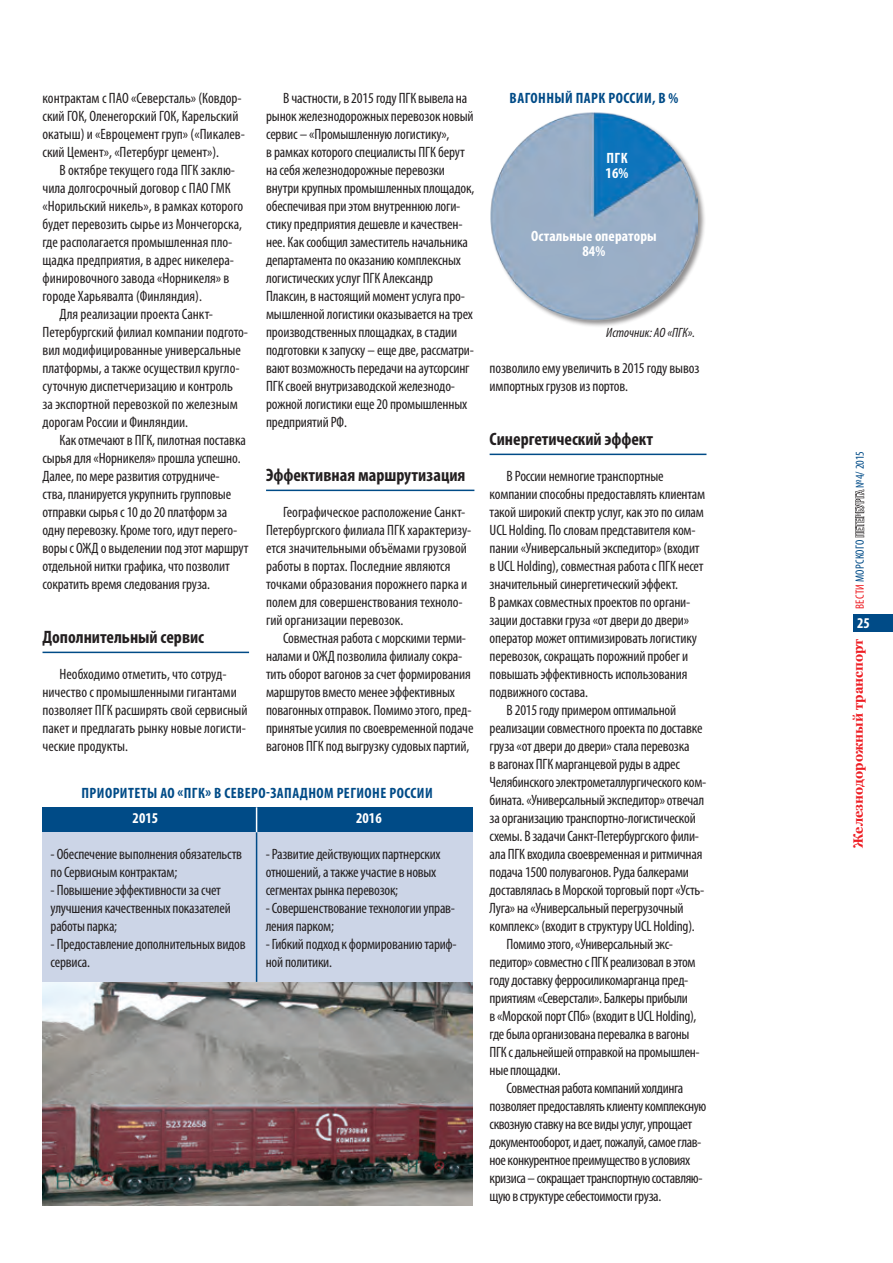
<style>
.page{position:relative;width:893px;height:1263px;background:#fff}
.page>*{position:absolute;margin:0;border:0;box-sizing:border-box;transform-origin:0 0}
._01_h02{font:700 condensed 18px "Myriad Pro";color:#231f20}
._01_basetxt{font:condensed 15px/18px "Myriad Pro";letter-spacing:-.01em;color:#231f20}
._01_intro{font:700 condensed 15px "Myriad Pro";letter-spacing:.03em;color:#004b87}
._01_intro-2{font:700 condensed 15px "Myriad Pro";letter-spacing:.01em;color:#fff}
._01_basetxt-2{font:700 condensed 15px "Myriad Pro";color:#fff}
.t1{font:700 13.5px "Georgia";color:#ee1d23;scale:.95 1}
._01_author{font:italic condensed 13.5px "Myriad Pro";color:#231f20}
.t2{font:condensed 12px "Myriad Pro";letter-spacing:.02em;color:#004b87}
.s1{color:#ee1d23}
.s2{color:#fff}
</style>
<div class="page">
<div style="left:853px;top:614px;width:40px;height:17px;background:#004b87"></div>
<svg style="left:855px;top:489px;width:9px;height:49px"></svg>
<hr style="left:43px;top:652px;width:206px;height:1px;background:#004b87">
<hr style="left:266px;top:490px;width:208px;height:1px;background:#004b87">
<img style="left:43px;top:959px;width:430px;height:246px">
<div style="left:491px;top:112px;width:215px;height:216px;background:#231f20;opacity:.5"></div>
<img style="left:490px;top:112px;width:207px;height:209px">
<hr style="left:490px;top:454px;width:216px;height:1px;background:#004b87">
<div style="left:42px;top:829px;width:430px;height:153px;background:#ccd5e7"></div>
<div style="left:42px;top:807px;width:430px;height:25px;background:#004b87"></div>
<hr style="left:256px;top:832px;width:1px;height:150px;background:#004b87">
<svg style="left:256px;top:807px;width:1px;height:25px"></svg>
<p class="_01_basetxt" style="left:43px;top:89px;width:204px">контрактам с ПАО «Северсталь» (Ковдор&shy;ский ГОК, Оленегорский ГОК, Карельский окатыш) и «Евроцемент груп» («Пикалев&shy;ский Цемент», «Петербург цемент»).</p>
<p class="_01_basetxt" style="left:43px;top:161px;width:202px;text-indent:17px">В октябре текущего года ПГК заклю&shy;чила долгосрочный договор с ПАО ГМК «Норильский никель», в рамках которого будет перевозить сырье из Мончегорска, где располагается промышленная пло&shy;щадка предприятия, в адрес никелера&shy;финировочного завода «Норникеля» в городе Харьявалта (Финляндия).</p>
<p class="_01_basetxt" style="left:43px;top:305px;width:207px;text-indent:17px">Для реализации проекта Санкт-Петербургский филиал компании подгото&shy;вил модифицированные универсальные платформы, а также осуществил кругло&shy;суточную диспетчеризацию и контроль<br>за экспортной перевозкой по железным дорогам России и Финляндии.</p>
<p class="_01_basetxt" style="left:43px;top:431px;width:208px;text-indent:17px">Как отмечают в ПГК, пилотная поставка сырья для «Норникеля» прошла успешно.<br>Далее, по мере развития сотрудниче-<br>ства, планируется укрупнить групповые отправки сырья с 10 до 20 платформ за одну перевозку. Кроме того, идут перего&shy;воры с ОЖД о выделении под этот маршрут отдельной нитки графика, что позволит сократить время следования груза.</p>
<p class="_01_h02" style="left:43px;top:626px;width:163px">Дополнительный сервис</p>
<p class="_01_basetxt" style="left:43px;top:665px;width:206px;text-indent:17px">Необходимо отметить, что сотруд&shy;ничество с промышленными гигантами позволяет ПГК расширять свой сервисный пакет и предлагать рынку новые логисти&shy;ческие продукты.</p>
<p class="_01_basetxt" style="left:266px;top:89px;width:210px;text-indent:17px">В частности, в 2015 году ПГК вывела на рынок железнодорожных перевозок новый сервис – «Промышленную логистику», врамках которого специалисты ПГК берут на себя железнодорожные перевозки внутри крупных промышленных площадок, обеспечивая при этом внутреннюю логи&shy;стику предприятия дешевле и качествен&shy;нее. Как сообщил заместитель начальника департамента по оказанию комплексных логистических услуг ПГК Александр Плаксин, в настоящий момент услуга про&shy;мышленной логистики оказывается на трех производственных площадках, в стадии подготовки кзапуску – еще две, рассматри&shy;вают возможность передачи на аутсорсинг ПГК своей внутризаводской железнодо&shy;рожной логистики еще 20 промышленных предприятий РФ.</p>
<p class="_01_h02" style="left:266px;top:464px;width:201px">Эффективная маршрутизация</p>
<p class="_01_basetxt" style="left:266px;top:503px;width:207px;text-indent:17px">Географическое расположение Санкт-Петербургского филиала ПГК характеризу&shy;ется значительными объёмами грузовой работы в портах. Последние являются точками образования порожнего парка и полем для совершенствования техноло&shy;гий организации перевозок.</p>
<p class="_01_basetxt" style="left:266px;top:629px;width:209px;text-indent:17px">Совместная работа с морскими терми&shy;налами и ОЖД позволила филиалу сокра&shy;тить оборот вагонов за счет формирования маршрутов вместо менее эффективных повагонных отправок. Помимо этого, пред&shy;принятые усилия по своевременной подаче вагонов ПГК под выгрузку судовых партий,</p>
<p class="_01_intro" style="left:81px;top:783px;width:353px">ПРИОРИТЕТЫ АО «ПГК» В СЕВЕРО-ЗАПАДНОМ РЕГИОНЕ РОССИИ</p>
<p class="_01_basetxt-2" style="left:133px;top:809px;width:27px">2015</p>
<p class="_01_basetxt-2" style="left:356px;top:809px;width:27px">2016</p>
<p class="_01_basetxt" style="left:51px;top:845px;width:193px">- Обеспечение выполнения обязательств по Сервисным контрактам;</p>
<p class="_01_basetxt" style="left:51px;top:881px;width:182px">- Повышение эффективности за счет улучшения качественных показателей работы парка;</p>
<p class="_01_basetxt" style="left:51px;top:935px;width:197px">- Предоставление дополнительных видов сервиса.</p>
<p class="_01_basetxt" style="left:266px;top:845px;width:176px">- Развитие действующих партнерских отношений, а также участие в новых сегментах рынка перевозок;</p>
<p class="_01_basetxt" style="left:266px;top:899px;width:191px">- Совершенствование технологии управ&shy;ления парком;</p>
<p class="_01_basetxt" style="left:266px;top:935px;width:193px">- Гибкий подход к формированию тариф&shy;ной политики.</p>
<p class="_01_intro" style="left:510px;top:89px;width:170px">ВАГОННЫЙ ПАРК РОССИИ, В %</p>
<p class="_01_intro-2" style="left:606px;top:149px;width:23px">ПГК</p>
<p class="_01_intro-2" style="left:605px;top:164px;width:24px">16%</p>
<p class="_01_intro-2" style="left:531px;top:226px;width:127px">Остальные операторы</p>
<p class="_01_intro-2" style="left:582px;top:241px;width:24px">84%</p>
<p class="_01_author" style="left:606px;top:324px;width:90px">Источник: АО «ПГК».</p>
<p class="_01_basetxt" style="left:490px;top:359px;width:211px">позволило ему увеличить в 2015году вывоз импортных грузов из портов.</p>
<p class="_01_h02" style="left:490px;top:428px;width:165px">Синергетический эффект</p>
<p class="_01_basetxt" style="left:490px;top:467px;width:217px;text-indent:17px">В России немногие транспортные компании способны предоставлять клиентам такой широкий спектр услуг, как это по силам UCL Holding. По словам представителя ком&shy;пании «Универсальный экспедитор» (входит в UCL Holding), совместная работа с ПГК несет значительный синергетический эффект.<br>В рамках совместных проектов по органи&shy;зации доставки груза «от двери до двери» оператор может оптимизировать логистику перевозок, сокращать порожний пробег и повышать эффективность использования подвижного состава.</p>
<p class="_01_basetxt" style="left:490px;top:701px;width:218px;text-indent:17px">В 2015 году примером оптимальной реализации совместного проекта по доставке груза «от двери до двери» стала перевозка<br>в вагонах ПГК марганцевой руды в адрес Челябинского электрометаллургического ком&shy;бината. «Универсальный экспедитор» отвечал за организацию транспортно-логистической схемы. В задачи Санкт-Петербургского фили&shy;ала ПГК входила своевременная и ритмичная подача 1500 полувагонов. Руда балкерами доставлялась вМорской торговый порт «Усть-Луга» на «Универсальный перегрузочный комплекс» (входит в структуру UCL Holding).</p>
<p class="_01_basetxt" style="left:490px;top:935px;width:212px;text-indent:17px">Помимо этого, «Универсальный экс&shy;педитор» совместно с ПГК реализовал вэтом году доставку ферросиликомарганца пред&shy;приятиям «Северстали». Балкеры прибыли в«Морской порт СПб» (входит в UCL Holding), где была организована перевалка в вагоны ПГК с дальнейшей отправкой на промышлен&shy;ные площадки.</p>
<p class="_01_basetxt" style="left:490px;top:1079px;width:218px;text-indent:17px">Совместная работа компаний холдинга позволяет предоставлять клиенту комплексную сквозную ставку на все виды услуг, упрощает документооборот, и дает, пожалуй, самое глав&shy;ное конкурентное преимущество вусловиях кризиса – сокращает транспортную составляю&shy;щую в структуре себестоимости груза.</p>
<p class="t2" style="left:852px;top:609px;width:160px;rotate:-90deg"><span class="s1">ВЕСТИ</span> МОРСКОГО <span class="s2">ПЕТЕРБУРГА</span> №4/ 2015</p>
<p class="t1" style="left:850px;top:848px;width:222px;rotate:-90deg">Железнодорожный транспорт</p>
<p class="_01_intro-2" style="left:857px;top:614px;width:14px">25</p>
</div>
